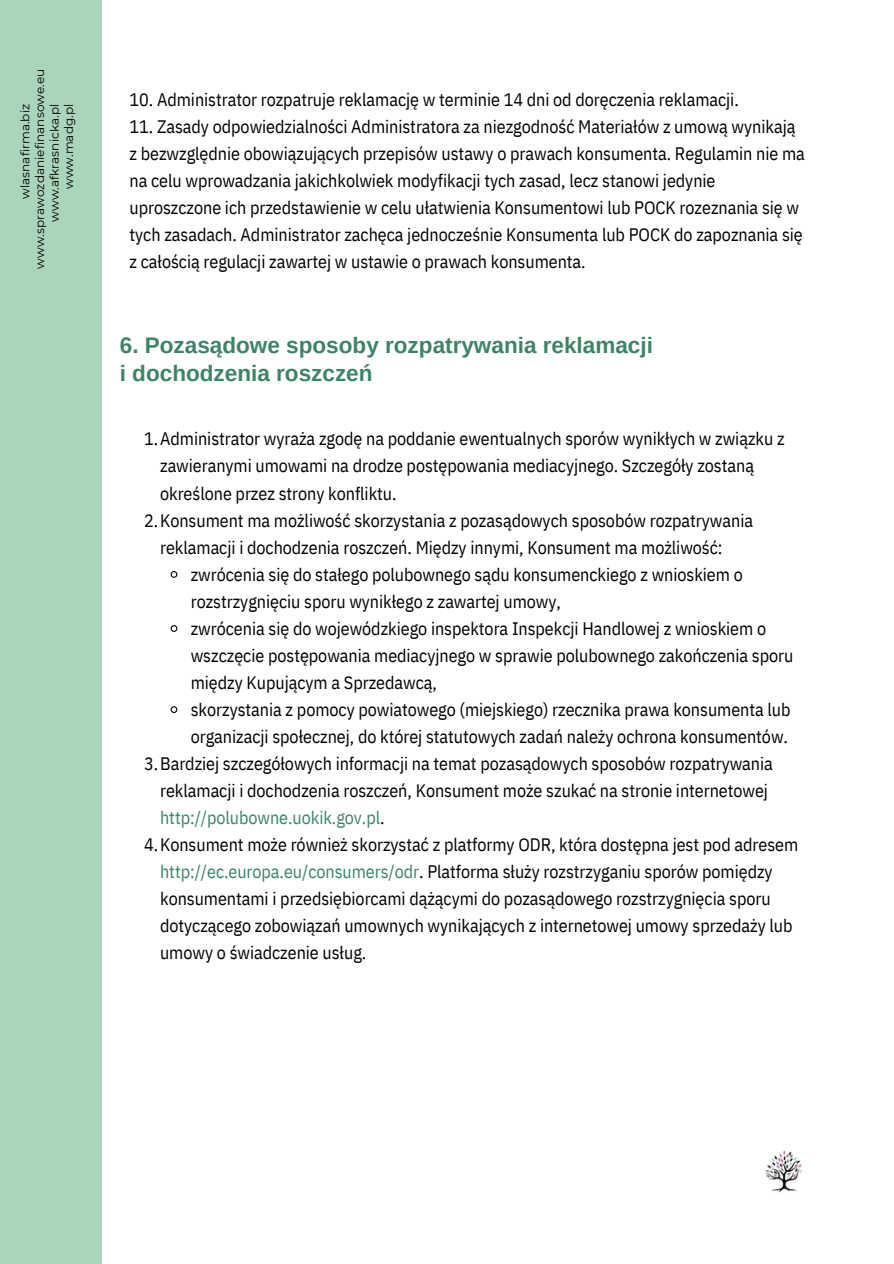
<style>
.page{position:relative;width:894px;height:1264px;background:#fff}
.page>*{position:absolute;margin:0;border:0;box-sizing:border-box;transform-origin:0 0}
.t1{font:700 22.5px/28.2px "Arimo";color:#3d8465}
.t2{font:18px/27px "IBM Plex Sans Cond";letter-spacing:-.005em;color:#000}
.t3{font:18px "IBM Plex Sans Cond";letter-spacing:-.005em;color:#3d8465}
.t4{font:12px "Montserrat";color:#000}
.s1{color:#000}
.s2{color:#3d8465}
</style>
<div class="page">
<div style="left:0;top:0;width:101px;height:1263px;background:#aad5bb"></div>
<img style="left:765px;top:1150px;width:38px;height:43px">
<svg style="left:170px;top:571px;width:8px;height:7px"></svg>
<svg style="left:170px;top:625px;width:8px;height:7px"></svg>
<svg style="left:170px;top:706px;width:8px;height:7px"></svg>
<p class="t4" style="left:32px;top:268px;width:201px;rotate:-90deg">www.sprawozdaniefinansowe.eu</p>
<p class="t4" style="left:18px;top:199px;width:96px;rotate:-90deg">wlasnafirma.biz</p>
<p class="t4" style="left:47px;top:222px;width:119px;rotate:-90deg">www.afkrasnicka.pl</p>
<p class="t4" style="left:62px;top:189px;width:87px;rotate:-90deg">www.madg.pl</p>
<p class="t2" style="left:129px;top:85px;width:610px">10. Administrator rozpatruje reklamację w terminie 14 dni od doręczenia reklamacji.</p>
<p class="t2" style="left:129px;top:112px;width:676px">11. Zasady odpowiedzialności Administratora za niezgodność Materiałów z umową wynikają z bezwzględnie obowiązujących przepisów ustawy o prawach konsumenta. Regulamin nie ma na celu wprowadzania jakichkolwiek modyfikacji tych zasad, lecz stanowi jedynie uproszczone ich przedstawienie w celu ułatwienia Konsumentowi lub POCK rozeznania się w tych zasadach. Administrator zachęca jednocześnie Konsumenta lub POCK do zapoznania się z całością regulacji zawartej w ustawie o prawach konsumenta.</p>
<p class="t1" style="left:120px;top:331px;width:534px">6. Pozasądowe sposoby rozpatrywania reklamacji i dochodzenia roszczeń</p>
<p class="t2" style="left:144px;top:425px;width:641px">1.Administrator wyraża zgodę na poddanie ewentualnych sporów wynikłych w związku z</p>
<p class="t2" style="left:160px;top:452px;width:595px">zawieranymi umowami na drodze postępowania mediacyjnego. Szczegóły zostaną</p>
<p class="t2" style="left:160px;top:479px;width:238px">określone przez strony konfliktu.</p>
<p class="t2" style="left:144px;top:506px;width:610px">2.Konsument ma możliwość skorzystania z pozasądowych sposobów rozpatrywania</p>
<p class="t2" style="left:160px;top:533px;width:563px">reklamacji i dochodzenia roszczeń. Między innymi, Konsument ma możliwość:</p>
<p class="t2" style="left:191px;top:560px;width:553px">zwrócenia się do stałego polubownego sądu konsumenckiego z wnioskiem o</p>
<p class="t2" style="left:191px;top:587px;width:371px">rozstrzygnięciu sporu wynikłego z zawartej umowy,</p>
<p class="t2" style="left:191px;top:614px;width:576px">zwrócenia się do wojewódzkiego inspektora Inspekcji Handlowej z wnioskiem o</p>
<p class="t2" style="left:191px;top:641px;width:604px">wszczęcie postępowania mediacyjnego w sprawie polubownego zakończenia sporu</p>
<p class="t2" style="left:191px;top:668px;width:247px">między Kupującym a Sprzedawcą,</p>
<p class="t2" style="left:191px;top:695px;width:601px">skorzystania z pomocy powiatowego (miejskiego) rzecznika prawa konsumenta lub</p>
<p class="t2" style="left:191px;top:722px;width:598px">organizacji społecznej, do której statutowych zadań należy ochrona konsumentów.</p>
<p class="t2" style="left:144px;top:749px;width:630px">3.Bardziej szczegółowych informacji na temat pozasądowych sposobów rozpatrywania</p>
<p class="t2" style="left:160px;top:776px;width:609px">reklamacji i dochodzenia roszczeń, Konsument może szukać na stronie internetowej</p>
<p class="t3" style="left:160px;top:805px;width:226px">http://polubowne.uokik.gov.pl<span class="s1">.</span></p>
<p class="t2" style="left:144px;top:830px;width:655px">4.Konsument może również skorzystać z platformy ODR, która dostępna jest pod adresem</p>
<p class="t2" style="left:160px;top:857px;width:614px"><span class="s2">http://ec.europa.eu/consumers/odr</span>. Platforma służy rozstrzyganiu sporów pomiędzy</p>
<p class="t2" style="left:160px;top:884px;width:611px">konsumentami i przedsiębiorcami dążącymi do pozasądowego rozstrzygnięcia sporu</p>
<p class="t2" style="left:160px;top:911px;width:633px">dotyczącego zobowiązań umownych wynikających z internetowej umowy sprzedaży lub</p>
<p class="t2" style="left:160px;top:938px;width:208px">umowy o świadczenie usług.</p>
</div>
